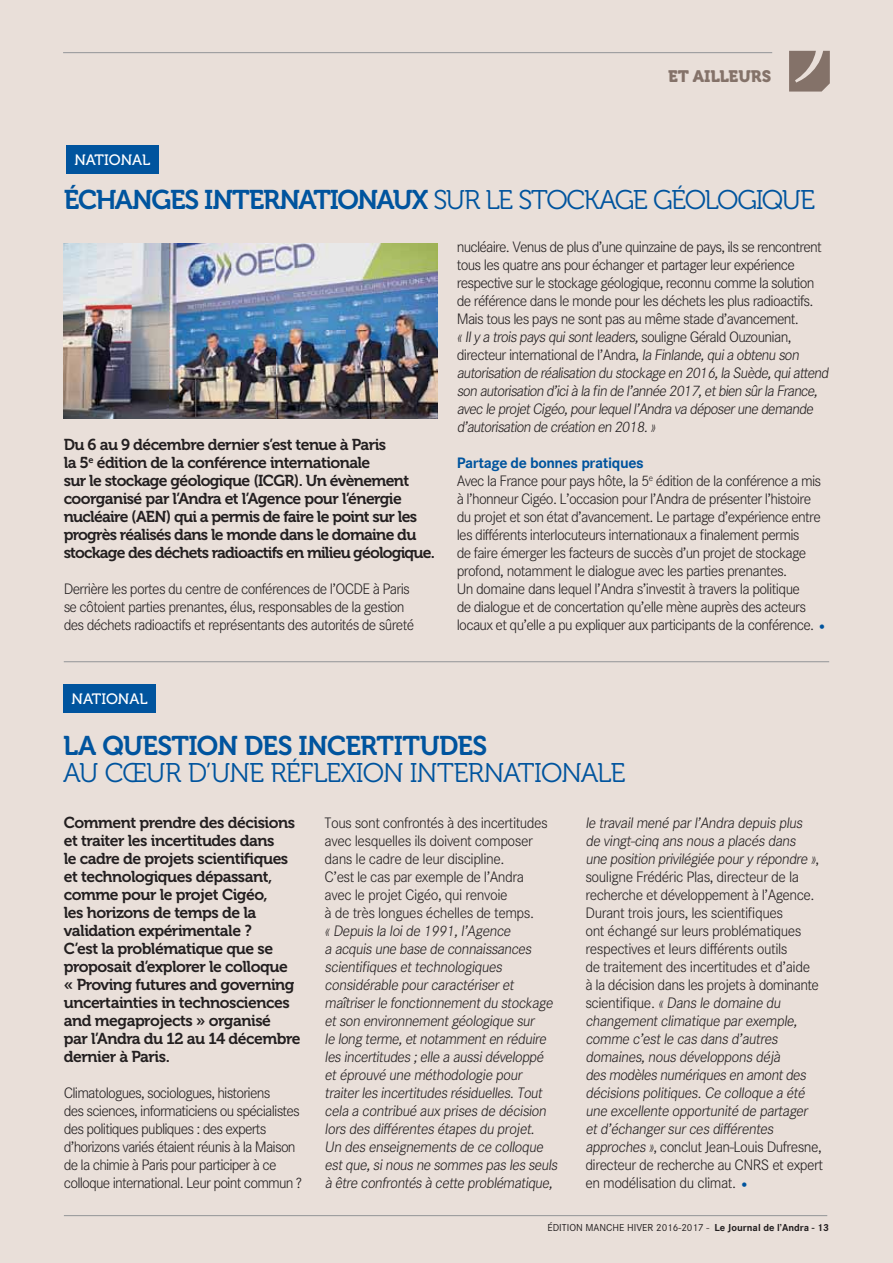
<style>
.page{position:relative;width:893px;height:1263px;background:#e9dfd9}
.page>*{position:absolute;margin:0;border:0;box-sizing:border-box;transform-origin:0 0}
.t1{font:27px "Museo 300";letter-spacing:-.04em;color:#00549e}
.t2{font:27px "Museo 700";letter-spacing:-.02em;color:#00549e}
.t3{font:16.5px "Museo 900";color:#847269}
.t4{font:15.75px/18px "Corporate S Light";letter-spacing:-.045em;color:#231f20}
.t5{font:15.75px/18px "Museo 700";letter-spacing:-.03em;color:#231f20}
.t6{font:15.75px "Corporate S Bold";letter-spacing:-.025em;color:#00549e}
.t7{font:15px "Museo 500";color:#fff}
.t8{font:10.5px "Corporate S Regular";color:#231f20}
.s1{font-family:"Museo 700"}
.s2{font-family:"Corporate S Regular";color:#00549e}
.s3{font-family:"Corporate S Bold"}
</style>
<div class="page">
<hr style="left:64px;top:661px;width:765px;height:1px;background:#939598">
<img style="left:63px;top:243px;width:374px;height:175px">
<div style="left:66px;top:146px;width:93px;height:28px;background:#00549e"></div>
<div style="left:63px;top:685px;width:93px;height:28px;background:#00549e"></div>
<hr style="left:64px;top:1215px;width:763px;height:1px;background:#939598">
<hr style="left:63px;top:52px;width:709px;height:1px;background:#939598">
<svg style="left:789px;top:51px;width:41px;height:41px;background:#93837a"></svg>
<p class="t7" style="left:74px;top:152px;width:77px">NATIONAL</p>
<p class="t3" style="left:668px;top:70px;width:105px">ET AILLEURS</p>
<h1 class="t1" style="left:64px;top:190px;width:753px"><span class="s1">ÉCHANGES INTERNATIONAUX</span> SUR LE STOCKAGE GÉOLOGIQUE</h1>
<p class="t5" style="left:64px;top:437px;width:373px">Du 6 au 9 décembre dernier s’est tenue à Paris<br>la 5<sup>e</sup> édition de la conférence internationale<br>sur le stockage géologique (ICGR). Un évènement coorganisé par l’Andra et l’Agence pour l’énergie nucléaire (AEN) qui a permis de faire le point sur les progrès réalisés dans le monde dans le domaine du stockage des déchets radioactifs en milieu géologique.</p>
<p class="t4" style="left:64px;top:581px;width:352px">Derrière les portes du centre de conférences de l’OCDE à Paris se côtoient parties prenantes, élus, responsables de la gestion des déchets radioactifs et représentants des autorités de sûreté</p>
<p class="t4" style="left:457px;top:239px;width:375px">nucléaire. Venus de plus d’une quinzaine de pays, ils se rencontrent tous les quatre ans pour échanger et partager leur expérience respective sur le stockage géologique, reconnu comme la solution de référence dans le monde pour les déchets les plus radioactifs.<br>Mais tous les pays ne sont pas au même stade d’avancement.<br>«Ily a trois pays quisontleaders,souligne Gérald Ouzounian, directeur international de l’Andra, la Finlande,quia obtenu son autorisation de réalisation du stockage en 2016,la Suède,quiattend son autorisation d’icià la fin de l’année 2017,etbien sûrla France, avec le projetCigéo,pourlequell’Andra va déposerune demande d’autorisation de création en 2018.»</p>
<p class="t6" style="left:457px;top:457px;width:188px">Partage de bonnes pratiques</p>
<p class="t4" style="left:457px;top:473px;width:372px">Avec la France pour pays hôte, la 5<sup>e</sup> édition de la conférence a mis à l’honneur Cigéo. L’occasion pour l’Andra de présenter l’histoire du projet et son état d’avancement. Le partage d’expérience entre les différents interlocuteurs internationaux a finalement permis<br>de faire émerger les facteurs de succès d’un projet de stockage profond, notamment le dialogue avec les parties prenantes.<br>Un domaine dans lequel l’Andra s’investit à travers la politique<br>de dialogue et de concertation qu’elle mène auprès des acteurs locaux et qu’elle a pu expliquer aux participants de la conférence. <span class="s2">•</span></p>
<p class="t7" style="left:72px;top:690px;width:77px">NATIONAL</p>
<h1 class="t2" style="left:63px;top:736px;width:426px">LA QUESTION DES INCERTITUDES</h1>
<h1 class="t1" style="left:63px;top:762px;width:564px">AU CŒUR D’UNE RÉFLEXION INTERNATIONALE</h1>
<p class="t5" style="left:64px;top:815px;width:238px">Comment prendre des décisions et traiter les incertitudes dans<br>le cadre de projets scientifiques et technologiques dépassant, comme pour le projet Cigéo,<br>les horizons de temps de la validation expérimentale ?<br>C’est la problématique que se proposait d’explorer le colloque « Proving futures and governing uncertainties in technosciences and megaprojects » organisé<br>par l’Andra du 12 au 14 décembre dernier à Paris.</p>
<p class="t4" style="left:64px;top:1085px;width:240px">Climatologues, sociologues, historiens<br>des sciences, informaticiens ou spécialistes des politiques publiques : des experts d’horizons variés étaient réunis à la Maison de la chimie à Paris pour participer à ce colloque international. Leur point commun ?</p>
<p class="t4" style="left:325px;top:815px;width:237px">Tous sont confrontés à des incertitudes avec lesquelles ils doivent composer dans le cadre de leur discipline.<br>C’est le cas par exemple de l’Andra<br>avec le projet Cigéo, qui renvoie<br>à de très longues échelles de temps.<br>« Depuis la loide 1991,l’Agence<br>a acquis une base de connaissances scientifiques ettechnologiques considérable pourcaractériseret maîtriserle fonctionnementdu stockage etson environnementgéologique sur<br>le long terme,etnotammenten réduire les incertitudes ;elle a aussidéveloppé etéprouvé une méthodologie pour traiterles incertitudes résiduelles.Tout cela a contribué aux prises de décision lors des différentes étapes du projet.<br>Un des enseignements de ce colloque estque,sinous ne sommes pas les seuls à être confrontés à cette problématique,</p>
<p class="t4" style="left:585px;top:815px;width:239px">le travailmené parl’Andra depuis plus de vingt-cinq ans nous a placés dans une position privilégiée poury répondre », souligne Frédéric Plas, directeur de la recherche et développement à l’Agence.<br>Durant trois jours, les scientifiques<br>ont échangé sur leurs problématiques respectives et leurs différents outils<br>de traitement des incertitudes et d’aide<br>à la décision dans les projets à dominante scientifique. « Dans le domaine du changementclimatique parexemple, comme c’estle cas dans d’autres domaines,nous développons déjà<br>des modèles numériques en amontdes décisions politiques.Ce colloque a été une excellente opportunité de partager etd’échangersurces différentes approches », conclut Jean-Louis Dufresne, directeur de recherche au CNRS et expert en modélisation du climat. <span class="s2">•</span></p>
<p class="t8" style="left:547px;top:1223px;width:283px">ÉDITION MANCHE HIVER 2016-2017 - <span class="s3">Le Journal de l’Andra - 13</span></p>
</div>
